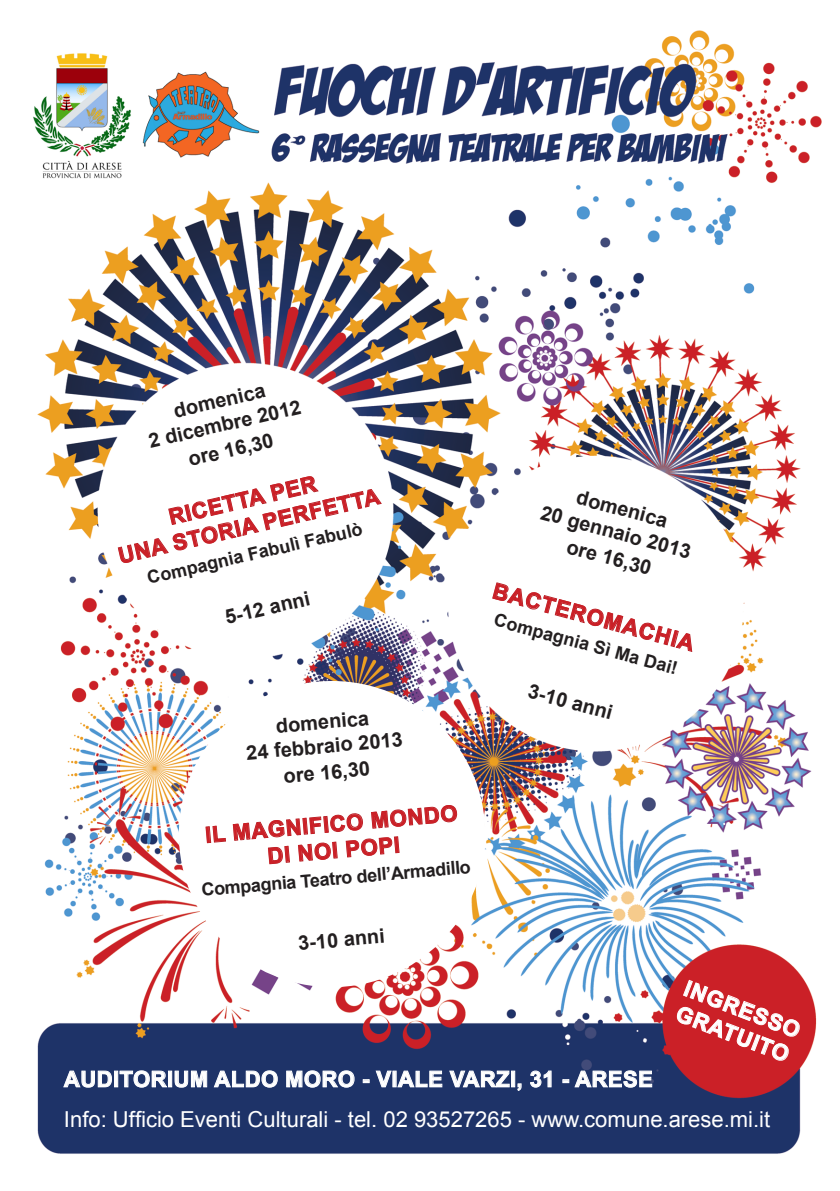
<style>
.page{position:relative;width:840px;height:1191px;background:#fff}
.page>*{position:absolute;margin:0;border:0;box-sizing:border-box;transform-origin:0 0}
.t1{font:22px "Arial";color:#fff}
.t2{font:700 22px/26.4px "Arial";color:#cb2027;text-align:center}
.t3{font:700 22px/26.4px "Arial";letter-spacing:.02em;color:#fff}
.t4{font:700 20px/24px "Arial";color:#231f20;text-align:center}
.t5{font:700 18px "Arial";color:#231f20}
</style>
<div class="page">
<img style="left:37px;top:30px;width:785px;height:1124px">
<div style="left:179px;top:681px;width:306px;height:306px;background:#fff;border-radius:50%"></div>
<img style="left:33px;top:46px;width:104px;height:139px">
<svg style="left:63px;top:1070px;width:49px;height:18px"></svg>
<div style="left:114px;top:1071px;width:4px;height:15px;border:1px solid #fff"></div>
<svg style="left:119px;top:1069px;width:48px;height:19px"></svg>
<div style="left:168px;top:1071px;width:4px;height:15px;border:1px solid #fff"></div>
<svg style="left:174px;top:1070px;width:33px;height:18px"></svg>
<svg style="left:213px;top:1069px;width:65px;height:19px"></svg>
<svg style="left:285px;top:1069px;width:70px;height:19px"></svg>
<svg style="left:363px;top:1079px;width:6px;height:3px"></svg>
<svg style="left:375px;top:1070px;width:67px;height:17px"></svg>
<svg style="left:448px;top:1070px;width:62px;height:17px"></svg>
<div style="left:511px;top:1071px;width:3px;height:15px;border:1px solid #fff"></div>
<svg style="left:516px;top:1082px;width:6px;height:9px"></svg>
<svg style="left:529px;top:1070px;width:22px;height:18px"></svg>
<svg style="left:562px;top:1079px;width:6px;height:3px"></svg>
<svg style="left:574px;top:1069px;width:78px;height:19px"></svg>
<svg style="left:118px;top:476px;width:263px;height:87px"></svg>
<svg style="left:205px;top:826px;width:21px;height:17px"></svg>
<svg style="left:233px;top:805px;width:223px;height:59px"></svg>
<svg style="left:492px;top:582px;width:199px;height:70px"></svg>
<svg style="left:676px;top:979px;width:124px;height:82px;background:#d13a40"></svg>
<p class="t4" style="left:141px;top:407px;width:157px;rotate:-13deg">domenica<br>2 dicembre 2012</p>
<p class="t4" style="left:186px;top:448px;width:88px;rotate:-13deg">ore 16,30</p>
<p class="t2" style="left:110px;top:518px;width:269px;rotate:-13deg">RICETTA PER<br>UNA STORIA PERFETTA</p>
<p class="t5" style="left:145px;top:566px;width:222px;rotate:-13deg">Compagnia Fabulì Fabulò</p>
<p class="t4" style="left:222px;top:606px;width:88px;rotate:-13deg">5-12 anni</p>
<p class="t4" style="left:243px;top:717px;width:158px;rotate:-5deg">domenica<br>24 febbraio 2013</p>
<p class="t4" style="left:282px;top:764px;width:88px;rotate:-5deg">ore 16,30</p>
<p class="t2" style="left:204px;top:822px;width:254px;rotate:-5deg">IL MAGNIFICO MONDO<br>DI NOI POPI</p>
<p class="t5" style="left:200px;top:878px;width:271px;rotate:-5deg">Compagnia Teatro dell’Armadillo</p>
<p class="t4" style="left:297px;top:932px;width:88px;rotate:-5deg">3-10 anni</p>
<p class="t4" style="left:550px;top:478px;width:156px;rotate:15deg">domenica<br>20 gennaio 2013</p>
<p class="t4" style="left:570px;top:535px;width:88px;rotate:15deg">ore 16,30</p>
<p class="t2" style="left:496px;top:578px;width:209px;rotate:15deg">BACTEROMACHIA</p>
<p class="t5" style="left:497px;top:608px;width:191px;rotate:15deg">Compagnia Sì Ma Dai!</p>
<p class="t4" style="left:531px;top:679px;width:88px;rotate:15deg">3-10 anni</p>
<p class="t3" style="left:689px;top:975px;width:124px;rotate:21deg">INGRESSO<br>GRATUITO</p>
<p class="t3" style="left:64px;top:1066px;width:590px">AUDITORIUM ALDO MORO - VIALE VARZI, 31 - ARESE</p>
<p class="t1" style="left:64px;top:1104px;width:707px">Info: Ufficio Eventi Culturali - tel. 02 93527265 - www.comune.arese.mi.it</p>
</div>
